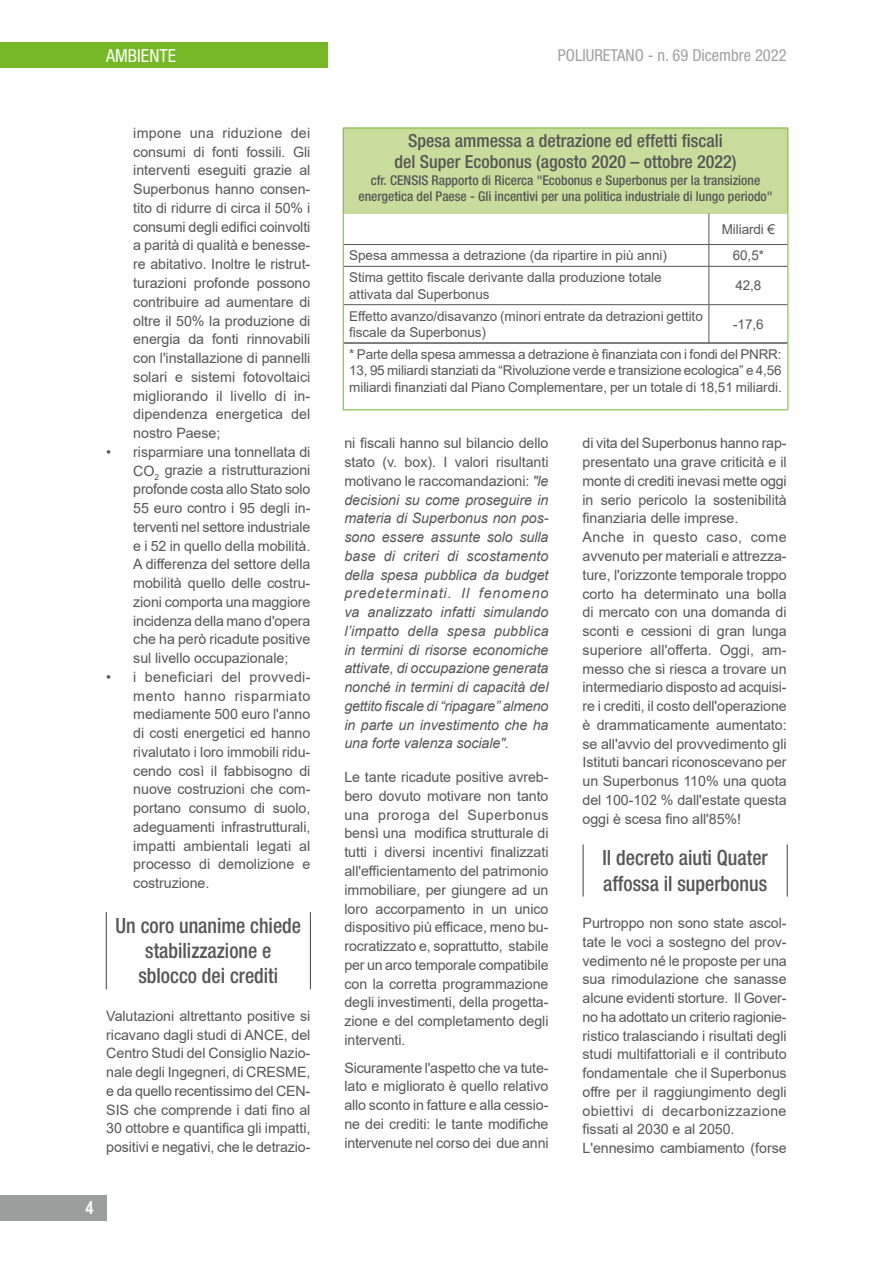
<style>
.page{position:relative;width:893px;height:1263px;background:#fff}
.page>*{position:absolute;margin:0;border:0;box-sizing:border-box;transform-origin:0 0}
.t1{font:500 condensed 21px/25.2px "Helvetica Neue LT Pro";color:#565656;text-align:center;scale:.95 1}
.t2{font:500 condensed 18px/21.6px "Helvetica Neue LT Pro";color:#565656;text-align:center}
.t3{font:condensed 18px "Helvetica Neue LT Pro";color:#fff}
.t4{font:700 18px "Arial Narrow";color:#fff}
.t5{font:condensed 16.5px "Helvetica Neue LT Pro";color:#a0a1a1}
.t6{font:14.25px/18.8px "Arial";letter-spacing:-.005em;color:#565656;text-align:justify}
.t7{font:italic 14.25px/18.8px "Arial";letter-spacing:-.005em;color:#565656;text-align:justify}
.t8{font:13.5px/16.5px "Arial";letter-spacing:-.005em;color:#565656}
.t9{font:500 condensed 13.5px/16.2px "Helvetica Neue LT Pro";color:#565656;text-align:center}
.s1{font-style:normal}
</style>
<div class="page">
<hr style="left:106px;top:912px;width:1px;height:77px;background:#565656">
<hr style="left:310px;top:912px;width:1px;height:77px;background:#565656">
<div style="left:343px;top:128px;width:445px;height:85px;background:#c8dd9c"></div>
<hr style="left:708px;top:213px;width:1px;height:31px;background:#565656">
<hr style="left:344px;top:244px;width:365px;height:1px;background:#565656">
<hr style="left:709px;top:244px;width:78px;height:1px;background:#565656">
<svg style="left:708px;top:245px;width:1px;height:21px"></svg>
<hr style="left:344px;top:266px;width:365px;height:1px;background:#565656">
<hr style="left:709px;top:266px;width:78px;height:1px;background:#565656">
<hr style="left:708px;top:267px;width:1px;height:37px;background:#565656">
<hr style="left:344px;top:304px;width:365px;height:1px;background:#565656">
<hr style="left:709px;top:304px;width:78px;height:1px;background:#565656">
<hr style="left:708px;top:305px;width:1px;height:38px;background:#565656">
<hr style="left:344px;top:343px;width:365px;height:1px;background:#000">
<hr style="left:709px;top:343px;width:78px;height:1px;background:#000">
<hr style="left:343px;top:128px;width:366px;height:1px;background:#76b828">
<hr style="left:343px;top:128px;width:1px;height:85px;background:#76b828">
<hr style="left:709px;top:128px;width:79px;height:1px;background:#76b828">
<hr style="left:787px;top:128px;width:1px;height:85px;background:#76b828">
<hr style="left:343px;top:213px;width:1px;height:31px;background:#76b828">
<hr style="left:787px;top:213px;width:1px;height:31px;background:#76b828">
<svg style="left:343px;top:244px;width:1px;height:22px"></svg>
<svg style="left:787px;top:244px;width:1px;height:22px"></svg>
<hr style="left:343px;top:266px;width:1px;height:39px;background:#76b828">
<hr style="left:787px;top:266px;width:1px;height:39px;background:#76b828">
<hr style="left:343px;top:305px;width:1px;height:38px;background:#76b828">
<hr style="left:787px;top:305px;width:1px;height:38px;background:#76b828">
<hr style="left:343px;top:343px;width:1px;height:66px;background:#76b828">
<hr style="left:787px;top:343px;width:1px;height:66px;background:#76b828">
<hr style="left:343px;top:409px;width:366px;height:1px;background:#76b828">
<hr style="left:709px;top:409px;width:79px;height:1px;background:#76b828">
<hr style="left:583px;top:844px;width:1px;height:53px;background:#565656">
<hr style="left:787px;top:844px;width:1px;height:53px;background:#565656">
<div style="left:0;top:43px;width:327px;height:25px;background:#76b828"></div>
<div style="left:0;top:1195px;width:106px;height:25px;background:#9c9d9d"></div>
<p class="t3" style="left:106px;top:45px;width:71px">AMBIENTE</p>
<p class="t5" style="left:558px;top:46px;width:230px">POLIURETANO - n. 69 Dicembre 2022</p>
<p class="t6" style="left:133px;top:123px;width:179px">impone una riduzione dei consumi di fonti fossili. Gli interventi eseguiti grazie al Superbonus hanno consen&shy;tito di ridurre di circa il 50% i consumi degli edifici coinvolti a parità di qualità e benesse&shy;re abitativo. Inoltre le ristrut&shy;turazioni profonde possono contribuire ad aumentare di oltre il 50% la produzione di energia da fonti rinnovabili con l'installazione di pannelli solari e sistemi fotovoltaici migliorando il livello di in&shy;dipendenza energetica del nostro Paese;</p>
<p class="t6" style="left:133px;top:442px;width:179px;text-indent:-27px">• risparmiare una tonnellata di CO<sub>2</sub> grazie a ristrutturazioni profonde costa allo Stato solo 55 euro contro i 95 degli in&shy;terventi nel settore industriale e i 52 in quello della mobilità.<br>A differenza del settore della mobilità quello delle costru&shy;zioni comporta una maggiore incidenza della mano d'opera che ha però ricadute positive sul livello occupazionale;</p>
<p class="t6" style="left:133px;top:667px;width:179px;text-indent:-27px">• i beneficiari del provvedi&shy;mento hanno risparmiato mediamente 500 euro l'anno di costi energetici ed hanno rivalutato i loro immobili ridu&shy;cendo così il fabbisogno di nuove costruzioni che com&shy;portano consumo di suolo, adeguamenti infrastrutturali, impatti ambientali legati al processo di demolizione e costruzione.</p>
<h1 class="t1" style="left:116px;top:913px;width:197px">Un coro unanime chiede stabilizzazione e sblocco dei crediti</h1>
<p class="t6" style="left:106px;top:1006px;width:206px">Valutazioni altrettanto positive si ricavano dagli studi di ANCE, del Centro Studi del Consiglio Nazio&shy;nale degli Ingegneri, di CRESME, e da quello recentissimo del CEN-SIS che comprende i dati fino al 30 ottobre e quantifica gli impatti, positivi e negativi, che le detrazio-</p>
<p class="t4" style="left:85px;top:1194px;width:10px">4</p>
<p class="t2" style="left:395px;top:129px;width:343px">Spesa ammessa a detrazione ed effetti fiscali<br>del Super Ecobonus (agosto 2020 – ottobre 2022)</p>
<p class="t9" style="left:358px;top:172px;width:416px">cfr. CENSIS Rapporto di Ricerca "Ecobonus e Superbonus per la transizione energetica del Paese - Gli incentivi per una politica industriale di lungo periodo"</p>
<p class="t8" style="left:722px;top:221px;width:55px">Miliardi €</p>
<p class="t8" style="left:349px;top:247px;width:319px">Spesa ammessa a detrazione (da ripartire in più anni)</p>
<p class="t8" style="left:733px;top:247px;width:33px">60,5*</p>
<p class="t8" style="left:349px;top:269px;width:314px">Stima gettito fiscale derivante dalla produzione totale attivata dal Superbonus</p>
<p class="t8" style="left:735px;top:277px;width:28px">42,8</p>
<p class="t8" style="left:349px;top:307px;width:355px">Effetto avanzo/disavanzo (minori entrate da detrazioni gettito fiscale da Superbonus)</p>
<p class="t8" style="left:733px;top:316px;width:32px">-17,6</p>
<p class="t8" style="left:349px;top:346px;width:434px;text-align:justify">* Parte della spesa ammessa a detrazione è finanziata con i fondi del PNRR:<br>13, 95 miliardi stanziati da “Rivoluzione verde e transizione ecologica” e 4,56 miliardi finanziati dal Piano Complementare, per un totale di 18,51 miliardi.</p>
<p class="t7" style="left:344px;top:434px;width:206px"><span class="s1">ni fiscali hanno sul bilancio dello stato (v. box). I valori risultanti motivano le raccomandazioni:</span> "le decisioni su come proseguire in materia di Superbonus non pos&shy;sono essere assunte solo sulla base di criteri di scostamento della spesa pubblica da budget predeterminati. Il fenomeno va analizzato infatti simulando l’impatto della spesa pubblica in termini di risorse economiche attivate, di occupazione generata nonché in termini di capacità del gettito fiscale di “ripagare” almeno in parte un investimento che ha una forte valenza sociale".</p>
<p class="t6" style="left:344px;top:768px;width:206px">Le tante ricadute positive avreb&shy;bero dovuto motivare non tanto una proroga del Superbonus bensì una modifica strutturale di tutti i diversi incentivi finalizzati all'efficientamento del patrimonio immobiliare, per giungere ad un loro accorpamento in un unico dispositivo più efficace, meno bu&shy;rocratizzato e, soprattutto, stabile per un arco temporale compatibile con la corretta programmazione degli investimenti, della progetta&shy;zione e del completamento degli interventi.</p>
<p class="t6" style="left:344px;top:1058px;width:206px">Sicuramente l'aspetto che va tute&shy;lato e migliorato è quello relativo allo sconto in fatture e alla cessio&shy;ne dei crediti: le tante modifiche intervenute nel corso dei due anni</p>
<p class="t6" style="left:583px;top:434px;width:206px;text-align:left">di vita del Superbonus hanno rap&shy;presentato una grave criticità e il monte di crediti inevasi mette oggi in serio pericolo la sostenibilità finanziaria delle imprese.<br>Anche in questo caso, come avvenuto per materiali e attrezza&shy;ture, l'orizzonte temporale troppo corto ha determinato una bolla di mercato con una domanda di sconti e cessioni di gran lunga superiore all'offerta. Oggi, am&shy;messo che si riesca a trovare un intermediario disposto ad acquisi&shy;re i crediti, il costo dell'operazione è drammaticamente aumentato: se all'avvio del provvedimento gli<br>Istituti bancari riconoscevano per un Superbonus 110% una quota del 100-102 % dall'estate questa oggi è scesa fino all'85%!</p>
<h1 class="t1" style="left:602px;top:845px;width:176px;text-align:left">Il decreto aiuti Quater affossa il superbonus</h1>
<p class="t6" style="left:583px;top:914px;width:206px;text-align:left">Purtroppo non sono state ascol&shy;tate le voci a sostegno del prov&shy;vedimento né le proposte per una sua rimodulazione che sanasse alcune evidenti storture. Il Gover&shy;no ha adottato un criterio ragionie&shy;ristico tralasciando i risultati degli studi multifattoriali e il contributo fondamentale che il Superbonus offre per il raggiungimento degli obiettivi di decarbonizzazione fissati al 2030 e al 2050.<br>L'ennesimo cambiamento (forse</p>
</div>
